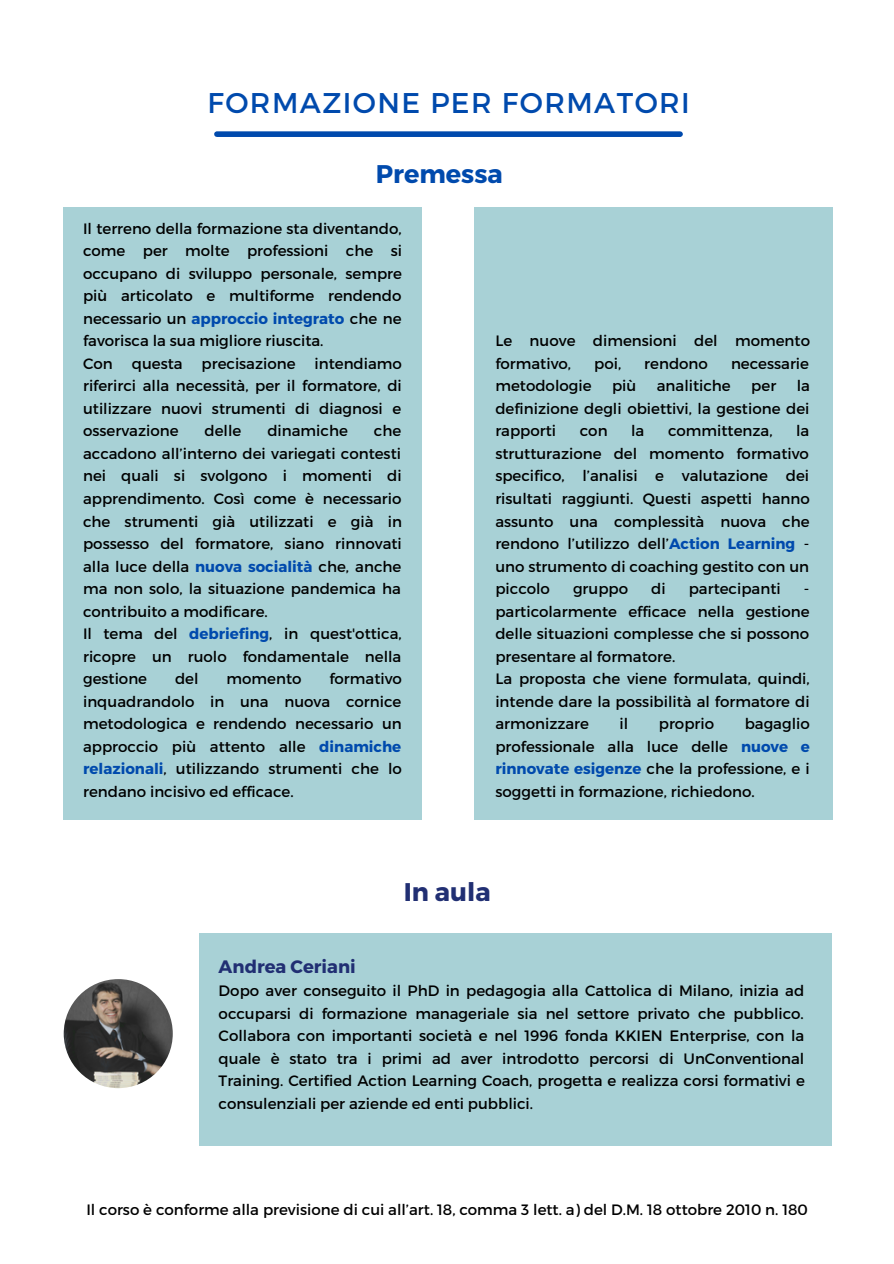
<style>
.page{position:relative;width:894px;height:1264px;background:#fff}
.page>*{position:absolute;margin:0;border:0;box-sizing:border-box;transform-origin:0 0}
.t1{font:28.5px "Montserrat";letter-spacing:.05em;color:#004aad}
.t2{font:700 25.5px "Montserrat";color:#004aad}
.t3{font:700 25.5px "Montserrat";color:#212f73}
.t4{font:700 18px "Montserrat";color:#212f73}
.t5{font:15px/22.5px "Montserrat";color:#000;text-align:justify}
.s1{font-weight:700;color:#004aad}
</style>
<div class="page">
<img style="left:64px;top:979px;width:109px;height:109px;border-radius:50%">
<div style="left:64px;top:207px;width:358px;height:612px;background:#a8d1d6"></div>
<div style="left:473px;top:207px;width:359px;height:612px;background:#a8d1d6"></div>
<div style="left:198px;top:933px;width:633px;height:212px;background:#a8d1d6"></div>
<div style="left:217px;top:131px;width:463px;height:6px;background:#004aad"></div>
<p class="t1" style="left:207px;top:84px;width:483px">FORMAZIONE PER FORMATORI</p>
<p class="t2" style="left:376px;top:157px;width:128px">Premessa</p>
<p class="t5" style="left:83px;top:216px;width:320px">Il terreno della formazione sta diventando, come per molte professioni che si occupano di sviluppo personale, sempre più articolato e multiforme rendendo necessario un <span class="s1">approccio integrato</span> che ne favorisca la sua migliore riuscita.</p>
<p class="t5" style="left:83px;top:351px;width:31px">Con</p>
<p class="t5" style="left:132px;top:351px;width:52px">questa</p>
<p class="t5" style="left:201px;top:351px;width:95px">precisazione</p>
<p class="t5" style="left:83px;top:351px;width:320px;text-indent:231px">intendiamo riferirci alla necessità, per il formatore, di utilizzare nuovi strumenti di diagnosi e osservazione</p>
<p class="t5" style="left:204px;top:419px;width:38px">delle</p>
<p class="t5" style="left:267px;top:419px;width:82px">dinamiche</p>
<p class="t5" style="left:83px;top:419px;width:320px;text-indent:291px">che accadono all’interno dei variegati contesti nei quali si svolgono i momenti di apprendimento. Così come è necessario che strumenti già utilizzati e già in possesso del formatore, siano rinnovati alla luce della <span class="s1">nuova socialità</span> che, anche ma non solo, la situazione pandemica ha contribuito a modificare.</p>
<p class="t5" style="left:83px;top:622px;width:320px">Il tema del <span class="s1">debriefing</span>, in quest'ottica, ricopre un ruolo fondamentale nella gestione</p>
<p class="t5" style="left:83px;top:667px;width:320px;text-indent:246px">formativo inquadrandolo in una nuova cornice metodologica e rendendo necessario un approccio più attento alle <span class="s1">dinamiche relazionali</span>, utilizzando strumenti che lo rendano incisivo ed efficace.</p>
<p class="t5" style="left:175px;top:667px;width:25px">del</p>
<p class="t5" style="left:226px;top:667px;width:76px">momento</p>
<p class="t5" style="left:495px;top:329px;width:316px">Le nuove dimensioni del momento formativo,</p>
<p class="t5" style="left:594px;top:351px;width:29px">poi,</p>
<p class="t5" style="left:644px;top:351px;width:65px">rendono</p>
<p class="t5" style="left:730px;top:351px;width:79px">necessarie</p>
<p class="t5" style="left:495px;top:374px;width:98px">metodologie</p>
<p class="t5" style="left:612px;top:374px;width:26px">più</p>
<p class="t5" style="left:656px;top:374px;width:75px">analitiche</p>
<p class="t5" style="left:751px;top:374px;width:26px">per</p>
<p class="t5" style="left:495px;top:374px;width:316px;text-indent:301px">la definizione degli obiettivi, la gestione dei rapporti</p>
<p class="t5" style="left:579px;top:419px;width:29px">con</p>
<p class="t5" style="left:631px;top:419px;width:15px">la</p>
<p class="t5" style="left:667px;top:419px;width:106px">committenza,</p>
<p class="t5" style="left:495px;top:419px;width:316px;text-indent:301px">la strutturazione del momento formativo specifico, l’analisi e valutazione dei risultati raggiunti. Questi aspetti hanno assunto una complessità nuova che rendono l’utilizzo dell’<span class="s1">Action Learning</span> - uno strumento di coaching gestito con un piccolo</p>
<p class="t5" style="left:573px;top:576px;width:57px">gruppo</p>
<p class="t5" style="left:651px;top:576px;width:16px">di</p>
<p class="t5" style="left:688px;top:576px;width:93px">partecipanti</p>
<p class="t5" style="left:495px;top:576px;width:316px;text-indent:308px">- particolarmente efficace nella gestione delle situazioni complesse che si possono presentare al formatore.</p>
<p class="t5" style="left:495px;top:667px;width:316px">La proposta che viene formulata, quindi, intende dare la possibilità al formatore di armonizzare</p>
<p class="t5" style="left:495px;top:712px;width:316px;text-indent:249px">bagaglio professionale alla luce delle <span class="s1">nuove e rinnovate esigenze</span> che la professione, e i soggetti in formazione, richiedono.</p>
<p class="t5" style="left:619px;top:712px;width:10px">il</p>
<p class="t5" style="left:658px;top:712px;width:57px">proprio</p>
<p class="t3" style="left:403px;top:875px;width:88px">In aula</p>
<p class="t4" style="left:218px;top:954px;width:139px">Andrea Ceriani</p>
<p class="t5" style="left:218px;top:978px;width:587px">Dopo aver conseguito il PhD in pedagogia alla Cattolica di Milano, inizia ad occuparsi di formazione manageriale sia nel settore privato che pubblico.<br>Collabora con importanti società e nel 1996 fonda KKIEN Enterprise, con la quale è stato tra i primi ad aver introdotto percorsi di UnConventional Training. Certified Action Learning Coach, progetta e realizza corsi formativi e consulenziali per aziende ed enti pubblici.</p>
<p class="t5" style="left:86px;top:1197px;width:723px">Il corso è conforme alla previsione di cui all’art. 18, comma 3 lett. a) del D.M. 18 ottobre 2010 n. 180</p>
</div>
